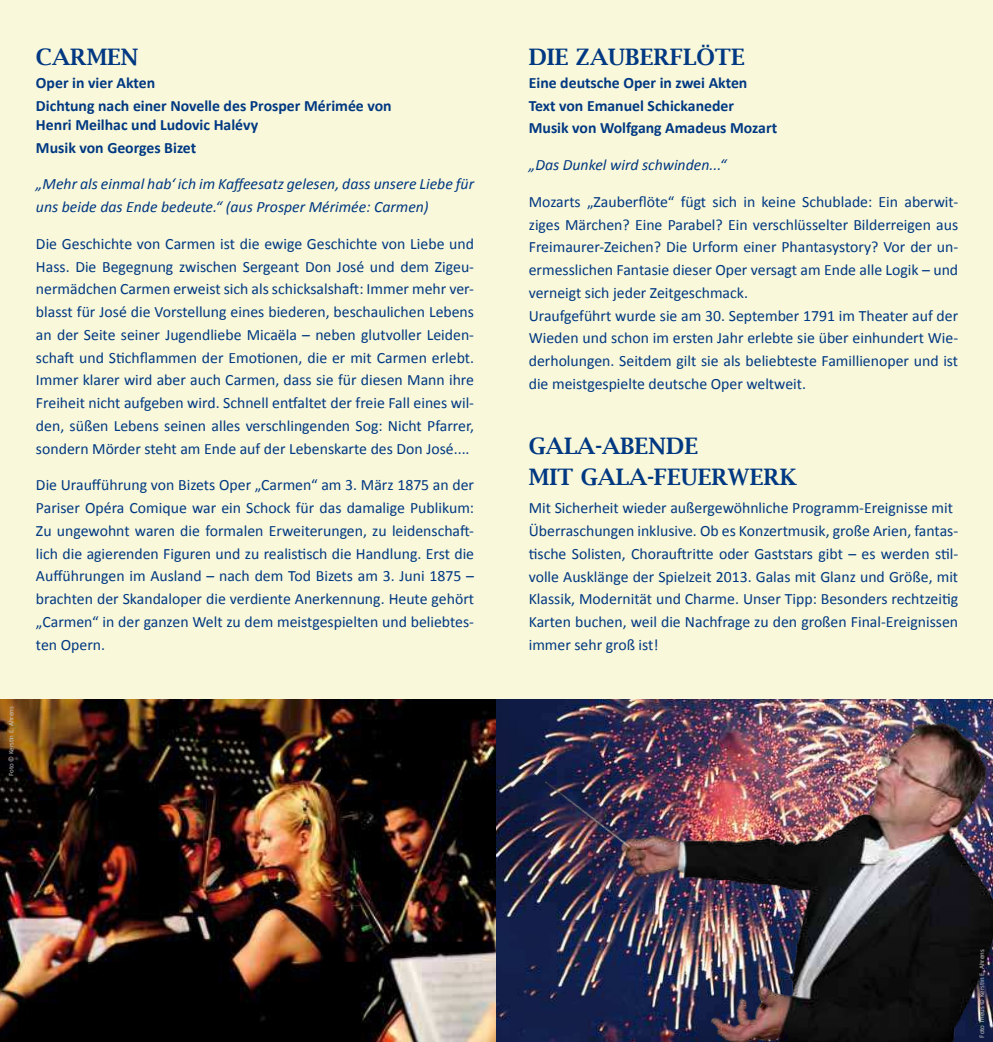
<style>
.page{position:relative;width:993px;height:1042px;background:#fff}
.page>*{position:absolute;margin:0;border:0;box-sizing:border-box;transform-origin:0 0}
.t1{font:600 22.75px/31.5px "Lucida Bright";color:#003882}
.t2{font:15.75px/22.8px "Calibri";color:#003882;text-align:justify}
.t3{font:700 15.75px/22.8px "Calibri";color:#003882}
.t4{font:italic 15.75px/22.8px "Calibri";color:#003882}
.t5{font:7px "Calibri";color:#c6c7c8}
</style>
<div class="page">
<div style="left:0;top:0;width:992px;height:1042px;background:#f9f8da"></div>
<img style="left:0;top:699px;width:992px;height:343px">
<img style="left:545px;top:707px;width:447px;height:335px">
<h1 class="t1" style="left:36px;top:41px;width:104px">CARMEN</h1>
<p class="t3" style="left:36px;top:71px;width:357px">Oper in vier Akten<br>dichtung nach einer novelle des prosper mérimée von</p>
<p class="t3" style="left:36px;top:113px;width:223px">Henri meilhac und ludovic Halévy musik von georges bizet</p>
<p class="t4" style="left:36px;top:172px;width:439px">„Mehr als einmal hab‘ ich im Kafeesatz gelesen, dass unsere Liebe für uns beide das Ende bedeute.“ (aus Prosper Mérimée: Carmen)</p>
<p class="t2" style="left:36px;top:232px;width:439px">Die Geschichte von Carmen ist die ewige Geschichte von Liebe und Hass. Die Begegnung zwischen Sergeant Don José und dem Zigeu&shy;nermädchen Carmen erweist sich als schicksalshat: Immer mehr ver&shy;blasst für José die Vorstellung eines biederen, beschaulichen Lebens an der Seite seiner Jugendliebe Micaëla – neben glutvoller Leiden&shy;schat und Sichlammen der Emoionen, die er mit Carmen erlebt.<br>Immer klarer wird aber auch Carmen, dass sie für diesen Mann ihre Freiheit nicht aufgeben wird. Schnell enfaltet der freie Fall eines wil&shy;den, süßen Lebens seinen alles verschlingenden Sog: Nicht Pfarrer, sondern Mörder steht am Ende auf der Lebenskarte des Don José....</p>
<p class="t2" style="left:36px;top:473px;width:439px">Die Urauführung von Bizets Oper „Carmen“ am 3. März 1875 an der Pariser Opéra Comique war ein Schock für das damalige Publikum:<br>Zu ungewohnt waren die formalen Erweiterungen, zu leidenschat&shy;lich die agierenden Figuren und zu realisisch die Handlung. Erst die Auführungen im Ausland – nach dem Tod Bizets am 3. Juni 1875 – brachten der Skandaloper die verdiente Anerkennung. Heute gehört „Carmen“ in der ganzen Welt zu dem meistgespielten und beliebtes&shy;ten Opern.</p>
<p class="t5" style="left:7px;top:776px;width:71px;rotate:-90deg">Foto © Kersin E. Ahrens</p>
<h1 class="t1" style="left:528px;top:41px;width:217px">DIE ZAUBERFLÖTE</h1>
<p class="t3" style="left:528px;top:71px;width:250px">eine deutsche Oper in zwei Akten text von emanuel schickaneder musik von Wolfgang Amadeus mozart</p>
<p class="t4" style="left:528px;top:153px;width:199px">„Das Dunkel wird schwinden...“</p>
<p class="t2" style="left:528px;top:190px;width:431px;text-align:left">Mozarts „Zauberlöte“ fügt sich in keine Schublade: Ein aberwit&shy;ziges Märchen? Eine Parabel? Ein verschlüsselter Bilderreigen aus Freimaurer-Zeichen? Die Urform einer Phantasystory? Vor der un&shy;ermesslichen Fantasie dieser Oper versagt am Ende alle Logik – und verneigt sich jeder Zeitgeschmack.<br>Uraufgeführt wurde sie am 30. September 1791 im Theater auf der Wieden und schon im ersten Jahr erlebte sie über einhundert Wie&shy;derholungen. Seitdem gilt sie als beliebteste Famillienoper und ist die meistgespielte deutsche Oper weltweit.</p>
<h1 class="t1" style="left:528px;top:430px;width:269px">GALA-ABENDE<br>MIT GALA-FEUERWERK</h1>
<p class="t2" style="left:528px;top:496px;width:431px;text-align:left">Mit Sicherheit wieder außergewöhnliche Programm-Ereignisse mit Überraschungen inklusive. Ob es Konzertmusik, große Arien, fantas&shy;ische Solisten, Chorautrite oder Gaststars gibt – es werden sil&shy;volle Ausklänge der Spielzeit 2013. Galas mit Glanz und Größe, mit Klassik, Modernität und Charme. Unser Tipp: Besonders rechtzeiig Karten buchen, weil die Nachfrage zu den großen Final-Ereignissen immer sehr groß ist!</p>
<p class="t5" style="left:977px;top:1037px;width:90px;rotate:-90deg">Foto Theus © Kersin E. Ahrens</p>
</div>
